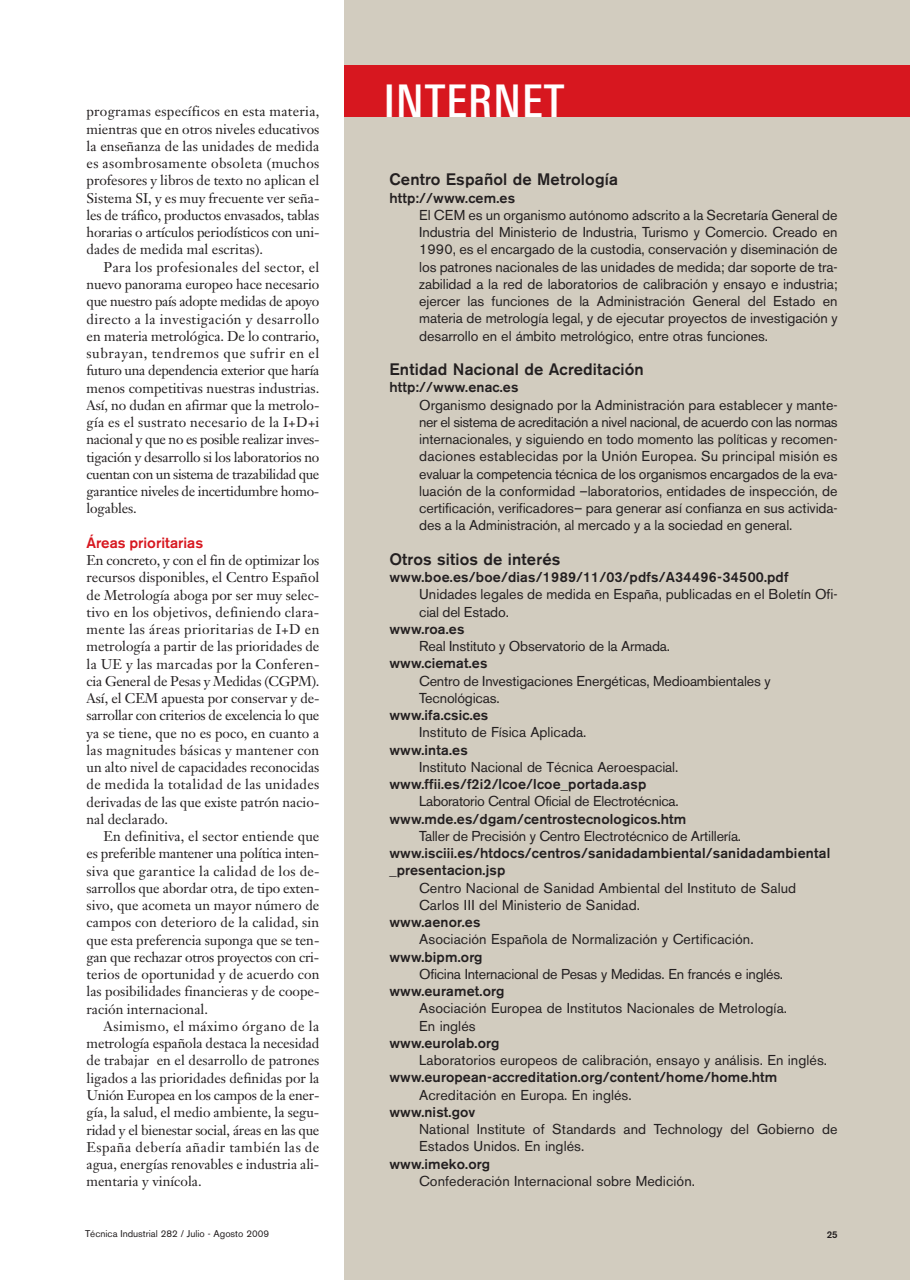
<style>
.page{position:relative;width:910px;height:1280px;background:#fff}
.page>*{position:absolute;margin:0;border:0;box-sizing:border-box;transform-origin:0 0}
.t1{font:500 condensed 45px "LT Univers";letter-spacing:.015em;color:#fff}
.t2{font:500 16.5px "Akzidenz Grotesk BE";letter-spacing:.01em;color:#231f20}
.t3{font:500 15px "Akzidenz Grotesk BE";color:#d7171f}
.t4{font:14.25px/17.2px "Akzidenz Grotesk BE";color:#231f20}
.t5{font:500 14.25px/17.2px "Akzidenz Grotesk BE";letter-spacing:.01em;color:#231f20}
.t6{font:14.25px "Akzidenz Grotesk BE";letter-spacing:-.02em;color:#231f20}
.t7{font:14.25px "Akzidenz Grotesk BE";letter-spacing:-.025em;color:#231f20}
.t8{font:13.95px/17.2px "Janson Text";color:#231f20;text-align:justify}
.t9{font:9.75px "Akzidenz Grotesk BE";color:#231f20}
.t10{font:500 9.75px "Akzidenz Grotesk BE";color:#231f20}
</style>
<div class="page">
<div style="left:344px;top:0;width:566px;height:1280px;background:#d2ccbf"></div>
<div style="left:344px;top:66px;width:566px;height:51px;background:#d7171f"></div>
<p class="t8" style="left:87px;top:104px;width:234px">programas específicos en esta materia, mientras que en otros niveles educativos la enseñanza de las unidades de medida es asombrosamente obsoleta (muchos profesores y libros de texto no aplican el Sistema SI, y es muy frecuente ver seña&shy;les de tráfico, productos envasados, tablas horarias o artículos periodísticos con uni&shy;dades de medida mal escritas).</p>
<p class="t8" style="left:87px;top:260px;width:234px;text-indent:17px">Para los profesionales del sector, el nuevo panorama europeo hace necesario que nuestro país adopte medidas de apoyo directo a la investigación y desarrollo en materia metrológica. De lo contrario, subrayan, tendremos que sufrir en el futuro una dependencia exterior que haría menos competitivas nuestras industrias.<br>Así, no dudan en afirmar que la metrolo&shy;gía es el sustrato necesario de la I+D+i nacional y que no es posible realizar inves&shy;tigación y desarrollo si los laboratorios no cuentan con un sistema de trazabilidad que garantice niveles de incertidumbre homo&shy;logables.</p>
<p class="t3" style="left:87px;top:537px;width:118px">Áreas prioritarias</p>
<p class="t8" style="left:87px;top:553px;width:235px">En concreto, y con el fin de optimizar los recursos disponibles, el Centro Español de Metrología aboga por ser muy selec&shy;tivo en los objetivos, definiendo clara&shy;mente las áreas prioritarias de I+D en metrología a partir de las prioridades de la UE y las marcadas por la Conferen&shy;cia General de Pesas y Medidas (CGPM).<br>Así, el CEM apuesta por conservar y de - sarrollar con criterios de excelencia lo que ya se tiene, que no es poco, en cuanto a las magnitudes básicas y mantener con un alto nivel de capacidades reconocidas de medida la totalidad de las unidades derivadas de las que existe patrón nacio&shy;nal declarado.</p>
<p class="t8" style="left:87px;top:829px;width:235px;text-indent:17px">En definitiva, el sector entiende que es preferible mantener una política inten&shy;siva que garantice la calidad de los de - sarrollos que abordar otra, de tipo exten&shy;sivo, que acometa un mayor número de campos con deterioro de la calidad, sin que esta preferencia suponga que se ten&shy;gan que rechazar otros proyectos con cri&shy;terios de oportunidad y de acuerdo con las posibilidades financieras y de coope&shy;ración internacional.</p>
<p class="t8" style="left:87px;top:1019px;width:234px;text-indent:17px">Asimismo, el máximo órgano de la metrología española destaca la necesidad de trabajar en el desarrollo de patrones ligados a las prioridades definidas por la Unión Europea en los campos de la ener&shy;gía, la salud, el medio ambiente, la segu&shy;ridad y el bienestar social, áreas en las que España debería añadir también las de agua, energías renovables e industria ali&shy;mentaria y vinícola.</p>
<h1 class="t1" style="left:383px;top:84px;width:183px">INTERNET</h1>
<p class="t2" style="left:389px;top:174px;width:230px">Centro Español de Metrología</p>
<p class="t5" style="left:389px;top:190px;width:127px">http://www.cem.es</p>
<p class="t4" style="left:419px;top:208px;width:420px;text-align:justify">El CEM es un organismo autónomo adscrito a la Secretaría General de Industria del Ministerio de Industria, Turismo y Comercio. Creado en 1990, es el encargado de la custodia, conservación y diseminación de los patrones nacionales de las unidades de medida; dar soporte de tra&shy;zabilidad a la red de laboratorios de calibración y ensayo e industria; ejercer las funciones de la Administración General del Estado en materia de metrología legal, y de ejecutar proyectos de investigación y desarrollo en el ámbito metrológico, entre otras funciones.</p>
<p class="t2" style="left:389px;top:364px;width:256px">Entidad Nacional de Acreditación</p>
<p class="t5" style="left:389px;top:380px;width:131px">http://www.enac.es</p>
<p class="t4" style="left:419px;top:398px;width:420px;text-align:justify">Organismo designado por la Administración para establecer y mante&shy;ner el sistema de acreditación a nivel nacional, de acuerdo con las normas internacionales, y siguiendo en todo momento las políticas y recomen&shy;daciones establecidas por la Unión Europea. Su principal misión es evaluar la competencia técnica de los organismos encargados de la eva&shy;luación de la conformidad –laboratorios, entidades de inspección, de certificación, verificadores– para generar así confianza en sus activida&shy;des a la Administración, al mercado y a la sociedad en general.</p>
<p class="t2" style="left:389px;top:553px;width:173px">Otros sitios de interés</p>
<p class="t5" style="left:389px;top:570px;width:401px">www.boe.es/boe/dias/1989/11/03/pdfs/A34496-34500.pdf</p>
<p class="t4" style="left:419px;top:587px;width:420px">Unidades legales de medida en España, publicadas en el Boletín Ofi&shy;cial del Estado.</p>
<p class="t5" style="left:389px;top:622px;width:77px">www.roa.es</p>
<p class="t4" style="left:419px;top:639px;width:253px">Real Instituto y Observatorio de la Armada.</p>
<p class="t5" style="left:389px;top:656px;width:100px">www.ciemat.es</p>
<p class="t4" style="left:419px;top:674px;width:353px">Centro de Investigaciones Energéticas, Medioambientales y<br>Tecnológicas.</p>
<p class="t5" style="left:389px;top:708px;width:101px">www.ifa.csic.es</p>
<p class="t4" style="left:419px;top:725px;width:169px">Instituto de Física Aplicada.</p>
<p class="t5" style="left:389px;top:742px;width:80px">www.inta.es</p>
<p class="t4" style="left:419px;top:760px;width:261px">Instituto Nacional de Técnica Aeroespacial.</p>
<p class="t5" style="left:389px;top:777px;width:258px">www.ffii.es/f2i2/lcoe/lcoe_portada.asp</p>
<p class="t7" style="left:419px;top:796px;width:261px">Laboratorio Central Oficial de Electrotécnica.</p>
<p class="t5" style="left:389px;top:811px;width:298px">www.mde.es/dgam/centrostecnologicos.htm</p>
<p class="t4" style="left:419px;top:829px;width:324px">Taller de Precisión y Centro Electrotécnico de Artillería.</p>
<p class="t5" style="left:389px;top:846px;width:442px">www.isciii.es/htdocs/centros/sanidadambiental/sanidadambiental _presentacion.jsp</p>
<p class="t4" style="left:419px;top:880px;width:379px">Centro Nacional de Sanidad Ambiental del Instituto de Salud<br>Carlos III del Ministerio de Sanidad.</p>
<p class="t5" style="left:389px;top:915px;width:93px">www.aenor.es</p>
<p class="t4" style="left:419px;top:932px;width:336px">Asociación Española de Normalización y Certificación.</p>
<p class="t5" style="left:389px;top:949px;width:95px">www.bipm.org</p>
<p class="t6" style="left:419px;top:969px;width:366px">Oficina Internacional de Pesas y Medidas. En francés e inglés.</p>
<p class="t5" style="left:389px;top:984px;width:117px">www.euramet.org</p>
<p class="t4" style="left:419px;top:1001px;width:369px">Asociación Europea de Institutos Nacionales de Metrología.<br>En inglés</p>
<p class="t5" style="left:389px;top:1035px;width:111px">www.eurolab.org</p>
<p class="t4" style="left:419px;top:1053px;width:410px">Laboratorios europeos de calibración, ensayo y análisis. En inglés.</p>
<p class="t5" style="left:389px;top:1070px;width:390px">www.european-accreditation.org/content/home/home.htm</p>
<p class="t4" style="left:419px;top:1087px;width:214px">Acreditación en Europa. En inglés.</p>
<p class="t5" style="left:389px;top:1104px;width:88px">www.nist.gov</p>
<p class="t4" style="left:419px;top:1122px;width:420px">National Institute of Standards and Technology del Gobierno de<br>Estados Unidos. En inglés.</p>
<p class="t5" style="left:389px;top:1156px;width:102px">www.imeko.org</p>
<p class="t4" style="left:419px;top:1174px;width:277px">Confederación Internacional sobre Medición.</p>
<p class="t9" style="left:85px;top:1230px;width:186px">Técnica Industrial 282 / Julio - Agosto 2009</p>
<p class="t10" style="left:827px;top:1231px;width:12px">25</p>
</div>
